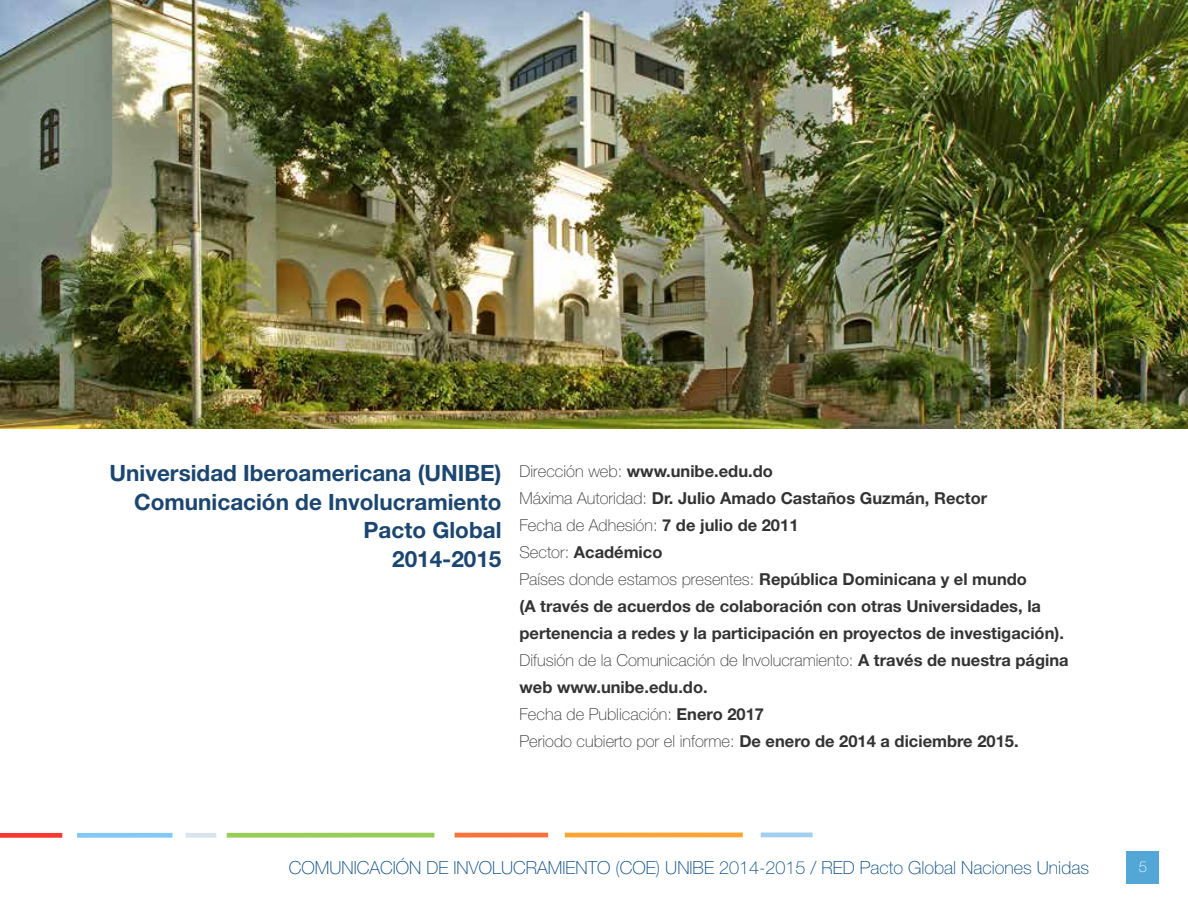
<style>
.page{position:relative;width:1188px;height:918px;background:#fff}
.page>*{position:absolute;margin:0;border:0;box-sizing:border-box;transform-origin:0 0}
.t1{font:700 22.5px/28.5px "Helvetica Neue LT Std";color:#1b466f;text-align:right}
.t2{font:100 18px "Helvetica Neue LT Std";color:#004680}
.t3{font:700 16.5px/27px "Helvetica Neue LT Std";color:#333}
.t4{font:100 15px "Helvetica Neue LT Std";color:#fff}
.s1{font-weight:100}
</style>
<div class="page">
<hr style="left:565px;top:833px;width:178px;height:4px;background:#fba434">
<hr style="left:761px;top:833px;width:52px;height:4px;background:#a2cfee">
<div style="left:77px;top:833px;width:95px;height:5px;background:#83c8f4"></div>
<hr style="left:455px;top:833px;width:93px;height:4px;background:#f9723a">
<div style="left:0;top:833px;width:62px;height:5px;background:#f83830"></div>
<div style="left:227px;top:833px;width:207px;height:5px;background:#98cd58"></div>
<div style="left:186px;top:833px;width:30px;height:5px;background:#d7e4ee"></div>
<div style="left:1126px;top:851px;width:34px;height:33px;background:#52a7d6"></div>
<img style="left:0;top:0;width:1188px;height:429px">
<h1 class="t1" style="left:110px;top:458px;width:393px">Universidad Iberoamericana (UNIBE)<br>Comunicación de Involucramiento<br>Pacto Global<br>2014-2015</h1>
<p class="t3" style="left:519px;top:457px;width:551px"><span class="s1">Dirección web:</span> www.unibe.edu.do<br><span class="s1">Máxima Autoridad:</span> Dr. Julio Amado Castaños Guzmán, Rector<br><span class="s1">Fecha de Adhesión:</span> 7 de julio de 2011<br><span class="s1">Sector:</span> Académico<br><span class="s1">Países donde estamos presentes:</span> República Dominicana y el mundo<br>(A través de acuerdos de colaboración con otras Universidades, la pertenencia a redes y la participación en proyectos de investigación).<br><span class="s1">Difusión de la Comunicación de Involucramiento:</span> A través de nuestra página web www.unibe.edu.do.<br><span class="s1">Fecha de Publicación:</span> Enero 2017<br><span class="s1">Periodo cubierto por el informe:</span> De enero de 2014 a diciembre 2015.</p>
<p class="t2" style="left:289px;top:857px;width:802px">COMUNICACIÓN DE INVOLUCRAMIENTO (COE) UNIBE 2014-2015 / RED Pacto Global Naciones Unidas</p>
<p class="t4" style="left:1139px;top:858px;width:10px">5</p>
</div>
